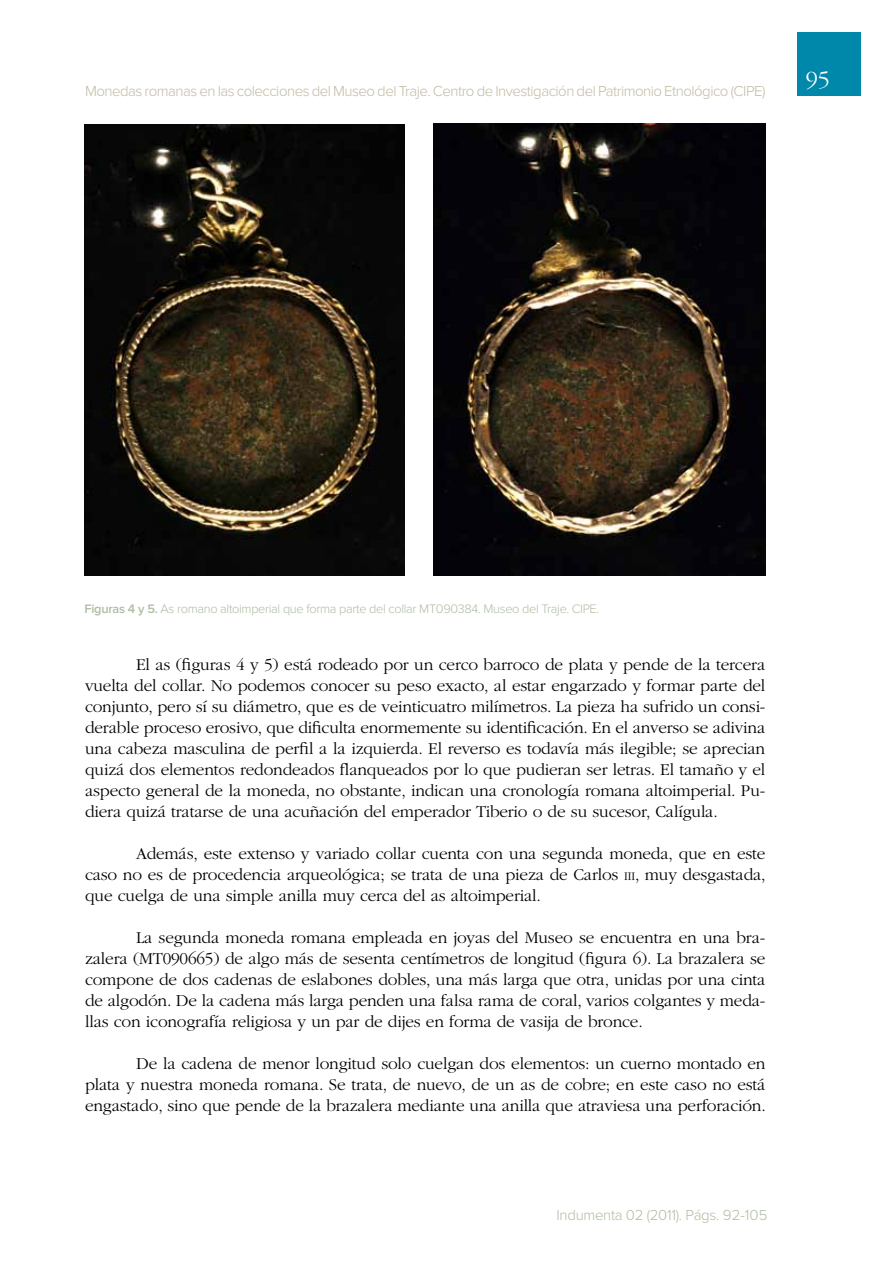
<style>
.page{position:relative;width:893px;height:1263px;background:#fff}
.page>*{position:absolute;margin:0;border:0;box-sizing:border-box;transform-origin:0 0}
.t1{font:300 24px "ITC Garamond Std";color:#fff}
.t2{font:300 17.25px/21px "ITC Garamond Std";letter-spacing:-.01em;color:#000;text-align:justify}
.t3{font:300 15px "Proxima Nova";letter-spacing:-.035em;color:#c1baa4}
.t4{font:300 15px "Proxima Nova";letter-spacing:-.02em;color:#afbda2}
.t5{font:300 12.75px "Proxima Nova";letter-spacing:-.025em;color:#afbda2}
.s1{font-weight:600}
.s2{font-size:12.15px}
</style>
<div class="page">
<div style="left:797px;top:32px;width:64px;height:64px;background:#0088ab"></div>
<img style="left:85px;top:125px;width:320px;height:451px">
<img style="left:434px;top:124px;width:331px;height:452px">
<p class="t3" style="left:85px;top:84px;width:682px">Monedas romanas en las colecciones del Museo del Traje. Centro de Investigación del Patrimonio Etnológico (CIPE)</p>
<h1 class="t1" style="left:806px;top:66px;width:25px">95</h1>
<p class="t5" style="left:85px;top:603px;width:516px"><span class="s1">Figuras 4 y 5.</span> As romano altoimperial que forma parte del collar MT090384. Museo del Traje. CIPE.</p>
<p class="t2" style="left:85px;top:654px;width:682px;text-indent:51px">El as (figuras 4 y 5) está rodeado por un cerco barroco de plata y pende de la tercera vuelta del collar. No podemos conocer su peso exacto, al estar engarzado y formar parte del conjunto, pero sí su diámetro, que es de veinticuatro milímetros. La pieza ha sufrido un consi&shy;derable proceso erosivo, que dificulta enormemente su identificación. En el anverso se adivina una cabeza masculina de perfil a la izquierda. El reverso es todavía más ilegible; se aprecian quizá dos elementos redondeados flanqueados por lo que pudieran ser letras. El tamaño y el aspecto general de la moneda, no obstante, indican una cronología romana altoimperial. Pu&shy;diera quizá tratarse de una acuñación del emperador Tiberio o de su sucesor, Calígula.</p>
<p class="t2" style="left:85px;top:843px;width:682px;text-indent:51px">Además, este extenso y variado collar cuenta con una segunda moneda, que en este caso no es de procedencia arqueológica; se trata de una pieza de Carlos <span class="s2">III</span>, muy desgastada, que cuelga de una simple anilla muy cerca del as altoimperial.</p>
<p class="t2" style="left:85px;top:927px;width:682px;text-indent:51px">La segunda moneda romana empleada en joyas del Museo se encuentra en una bra&shy;zalera (MT090665) de algo más de sesenta centímetros de longitud (figura 6). La brazalera se compone de dos cadenas de eslabones dobles, una más larga que otra, unidas por una cinta de algodón. De la cadena más larga penden una falsa rama de coral, varios colgantes y meda&shy;llas con iconografía religiosa y un par de dijes en forma de vasija de bronce.</p>
<p class="t2" style="left:85px;top:1053px;width:682px;text-indent:51px">De la cadena de menor longitud solo cuelgan dos elementos: un cuerno montado en plata y nuestra moneda romana. Se trata, de nuevo, de un as de cobre; en este caso no está engastado, sino que pende de la brazalera mediante una anilla que atraviesa una perforación.</p>
<p class="t4" style="left:557px;top:1208px;width:212px">Indumenta 02 (2011). Págs. 92-105</p>
</div>
